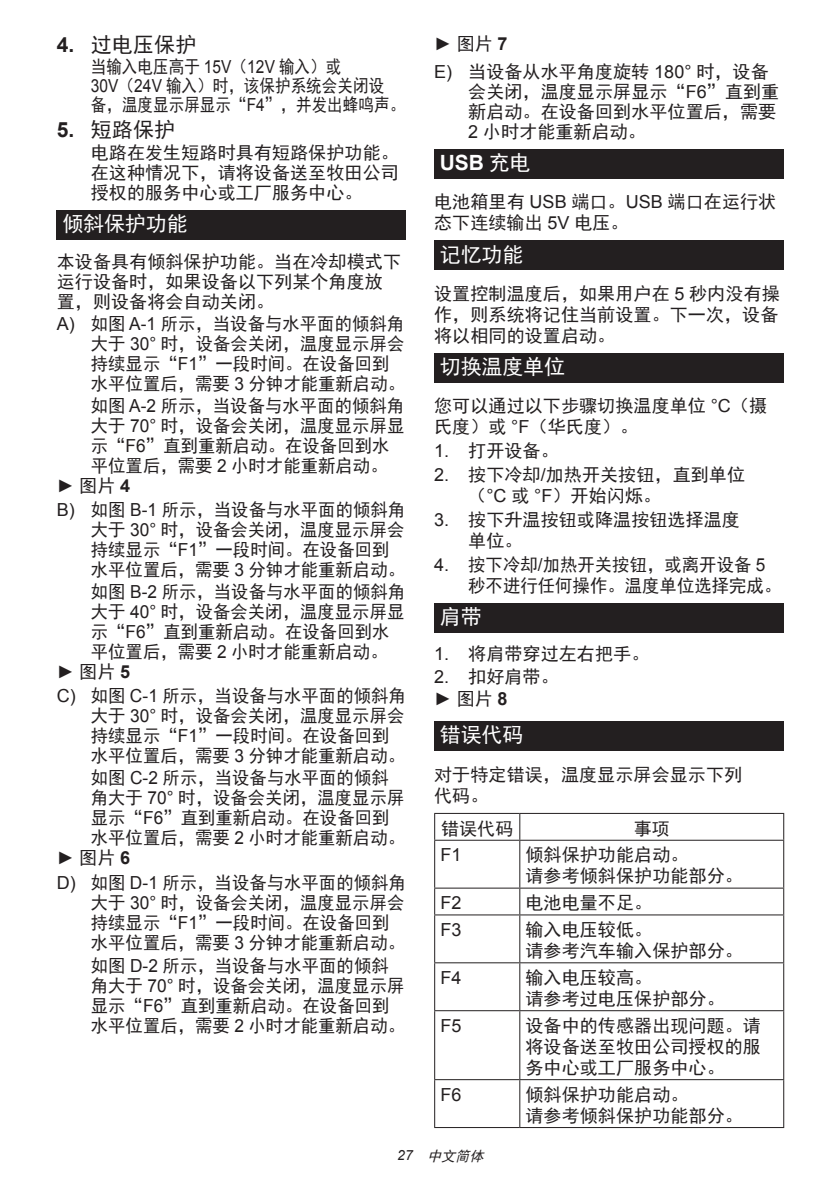
<style>
.page{position:relative;width:840px;height:1191px;background:#fff}
.page>*{position:absolute;margin:0;border:0;box-sizing:border-box;transform-origin:0 0}
.t1{font:21px "Sim Hei";letter-spacing:-.01em;color:#fff}
.t2{font:21px "Sim Hei";letter-spacing:.005em;color:#231f20}
.t3{font:700 21px "Arial";color:#fff}
.t4{font:18px/20px "Sim Hei";letter-spacing:.005em;color:#231f20;scale:.96 1}
.t5{font:18px/21px "Sim Hei";letter-spacing:.005em;color:#231f20}
.t6{font:18px/19px "Sim Hei";letter-spacing:.005em;color:#231f20;scale:.86 1}
.t7{font:18px "Arial";letter-spacing:.005em;color:#231f20}
.t8{font:italic 14px "Sim Hei";color:#231f20}
.s1{font-family:"Arial";font-weight:700}
.s2{font-family:"Arial"}
.s3{font-family:"Sim Hei";font-weight:400}
</style>
<div class="page">
<div style="left:57px;top:210px;width:348px;height:29px;background:#231f20"></div>
<div style="left:434px;top:149px;width:348px;height:30px;background:#231f20"></div>
<div style="left:434px;top:241px;width:348px;height:29px;background:#231f20"></div>
<div style="left:434px;top:353px;width:348px;height:29px;background:#231f20"></div>
<div style="left:434px;top:603px;width:348px;height:30px;background:#231f20"></div>
<div style="left:434px;top:721px;width:348px;height:30px;background:#231f20"></div>
<hr style="left:434px;top:813px;width:85px;height:1px;background:#231f20">
<svg style="left:434px;top:814px;width:1px;height:25px"></svg>
<hr style="left:519px;top:813px;width:264px;height:1px;background:#231f20">
<svg style="left:519px;top:814px;width:1px;height:25px"></svg>
<hr style="left:434px;top:839px;width:85px;height:1px;background:#231f20">
<hr style="left:434px;top:840px;width:1px;height:47px;background:#231f20">
<hr style="left:519px;top:839px;width:264px;height:1px;background:#231f20">
<hr style="left:519px;top:840px;width:1px;height:47px;background:#231f20">
<hr style="left:782px;top:840px;width:1px;height:47px;background:#231f20">
<hr style="left:434px;top:887px;width:85px;height:1px;background:#231f20">
<svg style="left:434px;top:888px;width:1px;height:26px"></svg>
<hr style="left:519px;top:887px;width:264px;height:1px;background:#231f20">
<svg style="left:519px;top:888px;width:1px;height:26px"></svg>
<hr style="left:434px;top:914px;width:85px;height:1px;background:#231f20">
<hr style="left:434px;top:915px;width:1px;height:47px;background:#231f20">
<hr style="left:519px;top:914px;width:264px;height:1px;background:#231f20">
<hr style="left:519px;top:915px;width:1px;height:47px;background:#231f20">
<hr style="left:782px;top:915px;width:1px;height:47px;background:#231f20">
<hr style="left:434px;top:962px;width:85px;height:1px;background:#231f20">
<hr style="left:434px;top:963px;width:1px;height:47px;background:#231f20">
<hr style="left:519px;top:962px;width:264px;height:1px;background:#231f20">
<hr style="left:519px;top:963px;width:1px;height:47px;background:#231f20">
<hr style="left:782px;top:963px;width:1px;height:47px;background:#231f20">
<hr style="left:434px;top:1010px;width:85px;height:1px;background:#231f20">
<hr style="left:434px;top:1011px;width:1px;height:68px;background:#231f20">
<hr style="left:519px;top:1010px;width:264px;height:1px;background:#231f20">
<hr style="left:519px;top:1011px;width:1px;height:68px;background:#231f20">
<hr style="left:782px;top:1011px;width:1px;height:68px;background:#231f20">
<hr style="left:434px;top:1079px;width:85px;height:1px;background:#231f20">
<hr style="left:434px;top:1080px;width:1px;height:47px;background:#231f20">
<hr style="left:519px;top:1079px;width:264px;height:1px;background:#231f20">
<hr style="left:519px;top:1080px;width:1px;height:47px;background:#231f20">
<hr style="left:782px;top:1080px;width:1px;height:47px;background:#231f20">
<hr style="left:434px;top:1127px;width:85px;height:1px;background:#231f20">
<hr style="left:519px;top:1127px;width:264px;height:1px;background:#231f20">
<p class="t2" style="left:57px;top:34px;width:141px"><span class="s1">4.</span> 过电压保护</p>
<p class="t6" style="left:91px;top:57px;width:367px">当输入电压高于 <span class="s2">15V</span>（<span class="s2">12V</span> 输入）或<br><span class="s2">30V</span>（<span class="s2">24V</span> 输入）时，该保护系统会关闭设<br>备，温度显示屏显示“<span class="s2">F4</span>”，并发出蜂鸣声。</p>
<p class="t2" style="left:57px;top:119px;width:120px"><span class="s1">5.</span> 短路保护</p>
<p class="t5" style="left:91px;top:142px;width:309px;line-height:20px;text-align:justify">电路在发生短路时具有短路保护功能。在这种情况下，请将设备送至牧田公司授权的服务中心或工厂服务中心。</p>
<p class="t1" style="left:62px;top:213px;width:127px">倾斜保护功能</p>
<p class="t5" style="left:57px;top:252px;width:345px;line-height:20px">本设备具有倾斜保护功能。当在冷却模式下运行设备时，如果设备以下列某个角度放置，则设备将会自动关闭。</p>
<p class="t4" style="left:91px;top:313px;width:329px;text-indent:-34px"><span class="s2">A)</span> 如图 <span class="s2">A-1</span> 所示，当设备与水平面的倾斜角大于 <span class="s2">30°</span> 时，设备会关闭，温度显示屏会持续显示“<span class="s2">F1</span>”一段时间。在设备回到水平位置后，需要 <span class="s2">3</span> 分钟才能重新启动。</p>
<p class="t4" style="left:91px;top:395px;width:328px">如图 <span class="s2">A-2</span> 所示，当设备与水平面的倾斜角</p>
<p class="t4" style="left:91px;top:415px;width:328px">大于 <span class="s2">70°</span> 时，设备会关闭，温度显示屏显</p>
<p class="t4" style="left:91px;top:435px;width:312px">示“<span class="s2">F6</span>”直到重新启动。在设备回到水</p>
<p class="t4" style="left:91px;top:455px;width:310px">平位置后，需要 <span class="s2">2</span> 小时才能重新启动。</p>
<p class="t5" style="left:57px;top:475px;width:75px"><span class="s2">►</span> 图片 <span class="s1">4</span></p>
<p class="t4" style="left:91px;top:500px;width:329px;text-indent:-34px"><span class="s2">B)</span> 如图 <span class="s2">B-1</span> 所示，当设备与水平面的倾斜角大于 <span class="s2">30°</span> 时，设备会关闭，温度显示屏会持续显示“<span class="s2">F1</span>”一段时间。在设备回到水平位置后，需要 <span class="s2">3</span> 分钟才能重新启动。</p>
<p class="t4" style="left:91px;top:581px;width:329px">如图 <span class="s2">B-2</span> 所示，当设备与水平面的倾斜角</p>
<p class="t4" style="left:91px;top:601px;width:328px">大于 <span class="s2">40°</span> 时，设备会关闭，温度显示屏显</p>
<p class="t4" style="left:91px;top:621px;width:312px">示“<span class="s2">F6</span>”直到重新启动。在设备回到水</p>
<p class="t4" style="left:91px;top:641px;width:310px">平位置后，需要 <span class="s2">2</span> 小时才能重新启动。</p>
<p class="t5" style="left:57px;top:661px;width:75px"><span class="s2">►</span> 图片 <span class="s1">5</span></p>
<p class="t4" style="left:91px;top:686px;width:329px;text-indent:-34px"><span class="s2">C)</span> 如图 <span class="s2">C-1</span> 所示，当设备与水平面的倾斜角大于 <span class="s2">30°</span> 时，设备会关闭，温度显示屏会持续显示“<span class="s2">F1</span>”一段时间。在设备回到水平位置后，需要 <span class="s2">3</span> 分钟才能重新启动。</p>
<p class="t4" style="left:91px;top:768px;width:311px">如图 <span class="s2">C-2</span> 所示，当设备与水平面的倾斜</p>
<p class="t4" style="left:91px;top:788px;width:328px">角大于 <span class="s2">70°</span> 时，设备会关闭，温度显示屏</p>
<p class="t4" style="left:91px;top:808px;width:312px">显示“<span class="s2">F6</span>”直到重新启动。在设备回到</p>
<p class="t4" style="left:91px;top:828px;width:329px">水平位置后，需要 <span class="s2">2</span> 小时才能重新启动。</p>
<p class="t5" style="left:57px;top:847px;width:75px"><span class="s2">►</span> 图片 <span class="s1">6</span></p>
<p class="t4" style="left:91px;top:872px;width:329px;text-indent:-34px"><span class="s2">D)</span> 如图 <span class="s2">D-1</span> 所示，当设备与水平面的倾斜角大于 <span class="s2">30°</span> 时，设备会关闭，温度显示屏会持续显示“<span class="s2">F1</span>”一段时间。在设备回到水平位置后，需要 <span class="s2">3</span> 分钟才能重新启动。</p>
<p class="t4" style="left:91px;top:955px;width:329px">如图 <span class="s2">D-2</span> 所示，当设备与水平面的倾斜角大于 <span class="s2">70°</span> 时，设备会关闭，温度显示屏显示“<span class="s2">F6</span>”直到重新启动。在设备回到水平位置后，需要 <span class="s2">2</span> 小时才能重新启动。</p>
<p class="t5" style="left:434px;top:29px;width:336px;line-height:28.6px"><span class="s2">►</span> 图片 <span class="s1">7<br></span><span class="s2">E)</span> 当设备从水平角度旋转 <span class="s2">180°</span> 时，设备</p>
<p class="t5" style="left:468px;top:82px;width:312px;line-height:20px">会关闭，温度显示屏显示“<span class="s2">F6</span>”直到重新启动。在设备回到水平位置后，需要<br><span class="s2">2</span> 小时才能重新启动。</p>
<p class="t3" style="left:439px;top:149px;width:92px">USB <span class="s3">充电</span></p>
<p class="t5" style="left:434px;top:191px;width:343px">电池箱里有 <span class="s2">USB</span> 端口。<span class="s2">USB</span> 端口在运行状态下连续输出 <span class="s2">5V</span> 电压。</p>
<p class="t1" style="left:439px;top:244px;width:85px">记忆功能</p>
<p class="t5" style="left:434px;top:283px;width:347px;text-align:justify">设置控制温度后，如果用户在 <span class="s2">5</span> 秒内没有操作，则系统将记住当前设置。下一次，设备将以相同的设置启动。</p>
<p class="t1" style="left:439px;top:356px;width:127px">切换温度单位</p>
<p class="t5" style="left:434px;top:395px;width:334px">您可以通过以下步骤切换温度单位 <span class="s2">°C</span>（摄氏度）或 <span class="s2">°F</span>（华氏度）。</p>
<p class="t5" style="left:434px;top:440px;width:126px"><span class="s2">1.</span> 打开设备。</p>
<p class="t5" style="left:468px;top:464px;width:278px;text-indent:-34px"><span class="s2">2.</span> 按下冷却<span class="s2">/</span>加热开关按钮，直到单位（<span class="s2">°C</span> 或 <span class="s2">°F</span>）开始闪烁。</p>
<p class="t5" style="left:468px;top:509px;width:273px;text-indent:-34px"><span class="s2">3.</span> 按下升温按钮或降温按钮选择温度单位。</p>
<p class="t4" style="left:468px;top:554px;width:327px;line-height:21px;text-indent:-34px"><span class="s2">4.</span> 按下冷却<span class="s2">/</span>加热开关按钮，或离开设备 <span class="s2">5</span>秒不进行任何操作。温度单位选择完成。</p>
<p class="t1" style="left:439px;top:606px;width:43px">肩带</p>
<p class="t5" style="left:434px;top:642px;width:216px"><span class="s2">1.</span> 将肩带穿过左右把手。</p>
<p class="t5" style="left:434px;top:666px;width:126px"><span class="s2">2.</span> 扣好肩带。<span class="s2">►</span> 图片 <span class="s1">8</span></p>
<p class="t1" style="left:439px;top:724px;width:85px">错误代码</p>
<p class="t5" style="left:434px;top:763px;width:309px">对于特定错误，温度显示屏会显示下列代码。</p>
<p class="t5" style="left:441px;top:817px;width:74px">错误代码</p>
<p class="t5" style="left:633px;top:817px;width:38px">事项</p>
<p class="t7" style="left:440px;top:843px;width:23px">F1</p>
<p class="t5" style="left:525px;top:844px;width:219px">倾斜保护功能启动。<br>请参考倾斜保护功能部分。</p>
<p class="t7" style="left:440px;top:891px;width:23px">F2</p>
<p class="t5" style="left:525px;top:892px;width:128px">电池电量不足。</p>
<p class="t7" style="left:440px;top:918px;width:23px">F3</p>
<p class="t5" style="left:525px;top:919px;width:219px">输入电压较低。<br>请参考汽车输入保护部分。</p>
<p class="t7" style="left:440px;top:965px;width:23px">F4</p>
<p class="t5" style="left:525px;top:967px;width:201px">输入电压较高。<br>请参考过电压保护部分。</p>
<p class="t7" style="left:440px;top:1013px;width:23px">F5</p>
<p class="t5" style="left:525px;top:1015px;width:237px;text-align:justify">设备中的传感器出现问题。请将设备送至牧田公司授权的服务中心或工厂服务中心。</p>
<p class="t7" style="left:440px;top:1082px;width:23px">F6</p>
<p class="t5" style="left:525px;top:1084px;width:219px">倾斜保护功能启动。<br>请参考倾斜保护功能部分。</p>
<p class="t8" style="left:397px;top:1148px;width:91px"><span class="s2">2 7</span> 中文简体</p>
</div>
